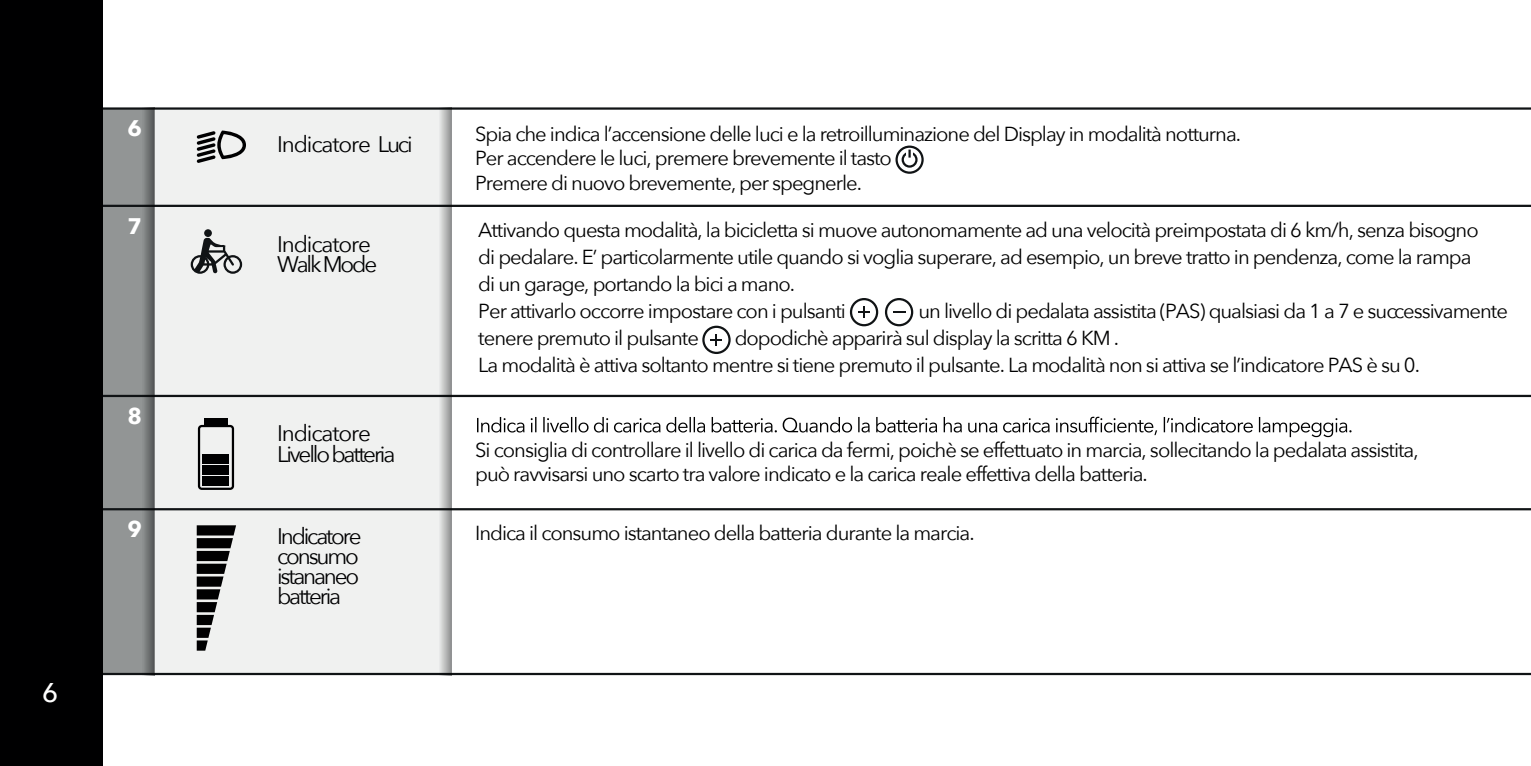
<style>
.page{position:relative;width:1531px;height:766px;background:#fff}
.page>*{position:absolute;margin:0;border:0;box-sizing:border-box;transform-origin:0 0}
.t1{font:500 27px "Avenir Next";color:#fff}
.t2{font:22.5px/20.2px "Avenir Next";letter-spacing:-.095em;color:#000001}
.t3{font:22.5px/20.2px "Avenir Next";letter-spacing:-.05em;color:#000001}
.t4{font:700 22.5px "Avenir Next";color:#fff}
.t5{font:20.25px/27px "Avenir Next";letter-spacing:-.05em;color:#000001}
</style>
<div class="page">
<svg style="left:896px;top:147px;width:26px;height:26px"></svg>
<div style="left:895px;top:145px;width:29px;height:29px;border:2px solid #101315;border-radius:50%"></div>
<div style="left:901px;top:152px;width:16px;height:16px;border:2px solid #101315;border-radius:50%"></div>
<div style="left:906px;top:149px;width:7px;height:8px;background:#fff"></div>
<svg style="left:908px;top:149px;width:3px;height:8px"></svg>
<hr style="left:1530px;top:108px;width:1px;height:565px;background:#929595">
<div style="left:102px;top:108px;width:53px;height:565px;background:#929595"></div>
<div style="left:155px;top:108px;width:296px;height:565px;background:#f0f1f0"></div>
<svg style="left:477px;top:416px;width:874px;height:21px"></svg>
<hr style="left:102px;top:107px;width:1429px;height:3px;background:#101315">
<hr style="left:102px;top:672px;width:1429px;height:3px;background:#101315">
<hr style="left:102px;top:205px;width:1429px;height:2px;background:#101315">
<hr style="left:102px;top:394px;width:1429px;height:3px;background:#101315">
<hr style="left:102px;top:508px;width:1429px;height:2px;background:#101315">
<svg style="left:143px;top:109px;width:12px;height:564px"></svg>
<svg style="left:439px;top:109px;width:12px;height:564px"></svg>
<div style="left:0;top:0;width:102px;height:765px;background:#000001"></div>
<div style="left:885px;top:298px;width:28px;height:28px;border:2px solid #101315;border-radius:50%"></div>
<svg style="left:893px;top:311px;width:12px;height:2px"></svg>
<div style="left:850px;top:298px;width:28px;height:28px;border:2px solid #101315;border-radius:50%"></div>
<svg style="left:858px;top:306px;width:11px;height:11px"></svg>
<div style="left:702px;top:325px;width:29px;height:29px;border:2px solid #101315;border-radius:50%"></div>
<svg style="left:711px;top:334px;width:11px;height:11px"></svg>
<svg style="left:197px;top:525px;width:39px;height:125px"></svg>
<div style="left:198px;top:425px;width:36px;height:65px;border:2px solid #000001;border-radius:3px"></div>
<div style="left:205px;top:418px;width:23px;height:8px;background:#000001"></div>
<div style="left:202px;top:454px;width:27px;height:9px;background:#000001"></div>
<div style="left:202px;top:465px;width:27px;height:9px;background:#000001"></div>
<div style="left:202px;top:476px;width:27px;height:9px;background:#000001"></div>
<div style="left:204px;top:229px;width:8px;height:8px;background:#101315;border-radius:50%"></div>
<svg style="left:191px;top:238px;width:51px;height:36px"></svg>
<svg style="left:197px;top:130px;width:49px;height:33px"></svg>
<h1 class="t1" style="left:42px;top:669px;width:18px">6</h1>
<p class="t4" style="left:127px;top:109px;width:16px">6</p>
<p class="t4" style="left:127px;top:206px;width:16px">7</p>
<p class="t4" style="left:127px;top:396px;width:16px">8</p>
<p class="t4" style="left:127px;top:509px;width:16px">9</p>
<p class="t3" style="left:277px;top:133px;width:137px">Indicatore Luci</p>
<p class="t3" style="left:277px;top:233px;width:102px">Indicatore<br>Walk Mode</p>
<p class="t2" style="left:277px;top:422px;width:120px">Indicatore<br>Livello batteria</p>
<p class="t2" style="left:277px;top:524px;width:86px">Indicatore consumo istananeo batteria</p>
<p class="t5" style="left:475px;top:121px;width:767px;line-height:24.3px">Spia che indica l’accensione delle luci e la retroilluminazione del Display in modalità notturna.<br>Per accendere le luci, premere brevemente il tasto<br>Premere di nuovo brevemente, per spegnerle.</p>
<p class="t5" style="left:478px;top:215px;width:1002px">Attivando questa modalità, la bicicletta si muove autonomamente ad una velocità preimpostata di 6 km/h, senza bisogno di pedalare. E’ particolarmente utile quando si voglia superare, ad esempio, un breve tratto in pendenza, come la rampa di un garage, portando la bici a mano.<br>Per attivarlo occorre impostare con i pulsanti</p>
<p class="t5" style="left:918px;top:296px;width:591px">un livello di pedalata assistita (PAS) qualsiasi da 1 a 7 e successivamente</p>
<p class="t5" style="left:478px;top:323px;width:222px">tenere premuto il pulsante</p>
<p class="t5" style="left:478px;top:323px;width:943px;text-indent:256px">dopodichè apparirà sul display la scritta 6 KM .<br>La modalità è attiva soltanto mentre si tiene premuto il pulsante. La modalità non si attiva se l’indicatore PAS è su 0.</p>
<p class="t5" style="left:475px;top:436px;width:945px;line-height:24.3px">Si consiglia di controllare il livello di carica da fermi, poichè se effettuato in marcia, sollecitando la pedalata assistita, può ravvisarsi uno scarto tra valore indicato e la carica reale effettiva della batteria.</p>
<p class="t5" style="left:475px;top:518px;width:501px">Indica il consumo istantaneo della batteria durante la marcia.</p>
</div>
